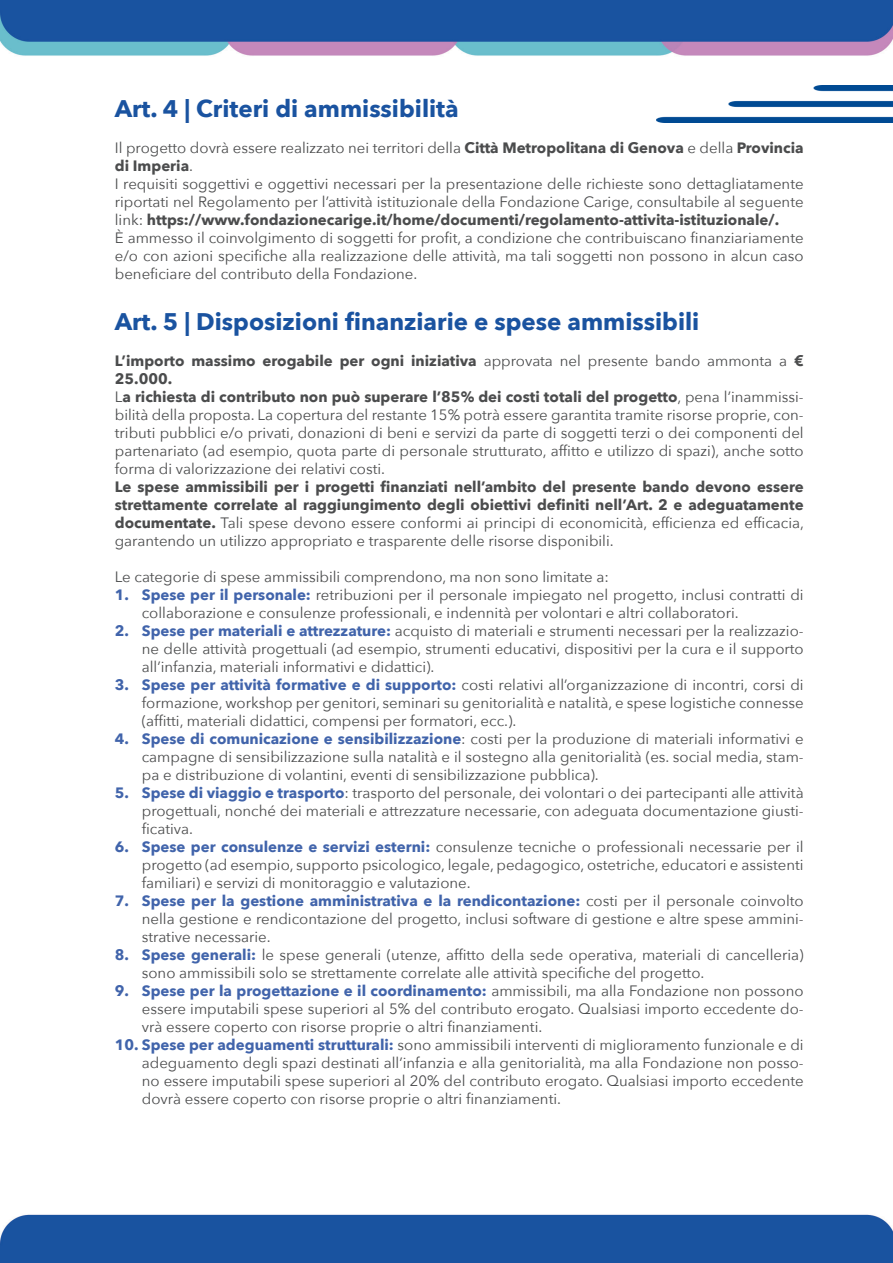
<style>
.page{position:relative;width:893px;height:1263px;background:#fff}
.page>*{position:absolute;margin:0;border:0;box-sizing:border-box;transform-origin:0 0}
.t1{font:700 24px "Avenir Next";color:#1a53a0}
.t2{font:15px/18px "Avenir Next";color:#4b4c4d;text-align:justify}
.t3{font:700 15px/18px "Avenir Next";color:#4b4c4d}
.s1{font-weight:700}
.s2{font-weight:400}
.s3{font-weight:700;color:#4164ab}
</style>
<div class="page">
<img style="left:0;top:0;width:893px;height:1263px">
<img style="left:610px;top:85px;width:283px;height:37px">
<p class="t1" style="left:115px;top:88px;width:345px">Art. 4 | Criteri di ammissibilità</p>
<p class="t2" style="left:115px;top:138px;width:690px">Il progetto dovrà essere realizzato nei territori della <span class="s1">Città Metropolitana di Genova</span> e della <span class="s1">Provincia di Imperia</span>.</p>
<p class="t2" style="left:115px;top:174px;width:690px">I requisiti soggettivi e oggettivi necessari per la presentazione delle richieste sono dettagliatamente riportati nel Regolamento per l’attività istituzionale della Fondazione Carige, consultabile al seguente link: <span class="s1">https://www.fondazionecarige.it/home/documenti/regolamento-attivita-istituzionale/.</span></p>
<p class="t2" style="left:115px;top:228px;width:690px">È ammesso il coinvolgimento di soggetti for profit, a condizione che contribuiscano finanziariamente e/o con azioni specifiche alla realizzazione delle attività, ma tali soggetti non possono in alcun caso beneficiare del contributo della Fondazione.</p>
<p class="t1" style="left:115px;top:301px;width:586px">Art. 5 | Disposizioni finanziarie e spese ammissibili</p>
<p class="t3" style="left:115px;top:351px;width:690px">L’importo massimo erogabile per ogni iniziativa <span class="s2">approvata nel presente bando ammonta a</span> €<br>25.000.</p>
<p class="t2" style="left:115px;top:387px;width:690px">L<span class="s1">a richiesta di contributo non può superare l’85% dei costi totali del progetto</span>, pena l’inammissi&shy;bilità della proposta. La copertura del restante 15% potrà essere garantita tramite risorse proprie, con&shy;tributi pubblici e/o privati, donazioni di beni e servizi da parte di soggetti terzi o dei componenti del partenariato (ad esempio, quota parte di personale strutturato, affitto e utilizzo di spazi), anche sotto forma di valorizzazione dei relativi costi.</p>
<p class="t3" style="left:115px;top:477px;width:691px;text-align:justify">Le spese ammissibili per i progetti finanziati nell’ambito del presente bando devono essere strettamente correlate al raggiungimento degli obiettivi definiti nell’Art. 2 e adeguatamente documentate. <span class="s2">Tali spese devono essere conformi ai principi di economicità, efficienza ed efficacia, garantendo un utilizzo appropriato e trasparente delle risorse disponibili.</span></p>
<p class="t2" style="left:115px;top:567px;width:496px">Le categorie di spese ammissibili comprendono, ma non sono limitate a:</p>
<p class="t2" style="left:142px;top:585px;width:663px;text-indent:-27px"><span class="s3">1. Spese per il personale:</span> retribuzioni per il personale impiegato nel progetto, inclusi contratti di collaborazione e consulenze professionali, e indennità per volontari e altri collaboratori.</p>
<p class="t2" style="left:142px;top:621px;width:663px;text-indent:-27px"><span class="s3">2. Spese per materiali e attrezzature:</span> acquisto di materiali e strumenti necessari per la realizzazio&shy;ne delle attività progettuali (ad esempio, strumenti educativi, dispositivi per la cura e il supporto all’infanzia, materiali informativi e didattici).</p>
<p class="t2" style="left:142px;top:675px;width:663px;text-indent:-27px"><span class="s3">3. Spese per attività formative e di supporto:</span> costi relativi all’organizzazione di incontri, corsi di formazione, workshop per genitori, seminari su genitorialità e natalità, e spese logistiche connesse (affitti, materiali didattici, compensi per formatori, ecc.).</p>
<p class="t2" style="left:142px;top:729px;width:663px;text-indent:-27px"><span class="s3">4. Spese di comunicazione e sensibilizzazione</span>: costi per la produzione di materiali informativi e campagne di sensibilizzazione sulla natalità e il sostegno alla genitorialità (es. social media, stam&shy;pa e distribuzione di volantini, eventi di sensibilizzazione pubblica).</p>
<p class="t2" style="left:142px;top:783px;width:663px;text-indent:-27px"><span class="s3">5. Spese di viaggio e trasporto</span>: trasporto del personale, dei volontari o dei partecipanti alle attività progettuali, nonché dei materiali e attrezzature necessarie, con adeguata documentazione giusti&shy;ficativa.</p>
<p class="t2" style="left:142px;top:837px;width:663px;text-indent:-27px"><span class="s3">6. Spese per consulenze e servizi esterni:</span> consulenze tecniche o professionali necessarie per il progetto (ad esempio, supporto psicologico, legale, pedagogico, ostetriche, educatori e assistenti familiari) e servizi di monitoraggio e valutazione.</p>
<p class="t2" style="left:142px;top:891px;width:663px;text-indent:-27px"><span class="s3">7. Spese per la gestione amministrativa e la rendicontazione:</span> costi per il personale coinvolto nella gestione e rendicontazione del progetto, inclusi software di gestione e altre spese ammini&shy;strative necessarie.</p>
<p class="t2" style="left:142px;top:945px;width:663px;text-indent:-27px"><span class="s3">8. Spese generali:</span> le spese generali (utenze, affitto della sede operativa, materiali di cancelleria) sono ammissibili solo se strettamente correlate alle attività specifiche del progetto.</p>
<p class="t2" style="left:142px;top:981px;width:663px;text-indent:-27px"><span class="s3">9. Spese per la progettazione e il coordinamento:</span> ammissibili, ma alla Fondazione non possono essere imputabili spese superiori al 5% del contributo erogato. Qualsiasi importo eccedente do&shy;vrà essere coperto con risorse proprie o altri finanziamenti.</p>
<p class="t2" style="left:142px;top:1035px;width:663px;text-indent:-27px"><span class="s3">10. Spese per adeguamenti strutturali:</span> sono ammissibili interventi di miglioramento funzionale e di adeguamento degli spazi destinati all’infanzia e alla genitorialità, ma alla Fondazione non posso&shy;no essere imputabili spese superiori al 20% del contributo erogato. Qualsiasi importo eccedente dovrà essere coperto con risorse proprie o altri finanziamenti.</p>
</div>
